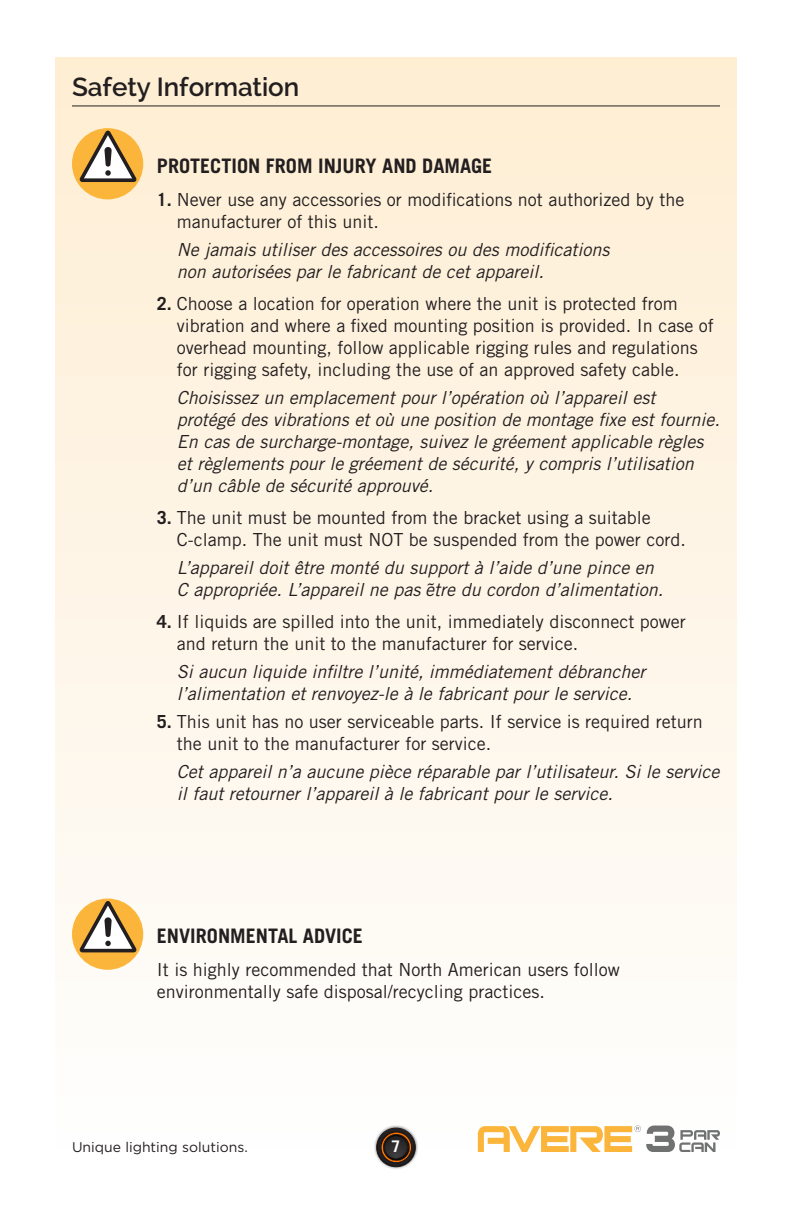
<style>
.page{position:relative;width:792px;height:1224px;background:#fff}
.page>*{position:absolute;margin:0;border:0;box-sizing:border-box;transform-origin:0 0}
.t1{font:600 26px "Raleway";color:#231f20}
.t2{font:700 20px "Trade Gothic LT Std";color:#231f20}
.t3{font:18px/22px "Trade Gothic LT Std";color:#231f20}
.t4{font:italic 18px/22px "Trade Gothic LT Std";color:#231f20}
.t5{font:700 16px "Trade Gothic LT Std";color:#fff}
.t6{font:14px "Gotham";color:#231f20}
.s1{font-weight:700}
</style>
<div class="page">
<div style="left:55px;top:58px;width:682px;height:1094px;background:linear-gradient(to bottom,#fdedd2,#fefefe)"></div>
<div style="left:374px;top:1125px;width:44px;height:45px;background:#231f20;opacity:.75"></div>
<div style="left:377px;top:1128px;width:38px;height:39px;background:#201d1d;border-radius:19px"></div>
<div style="left:377px;top:1128px;width:38px;height:39px;border:1px solid #231f20;border-radius:50%"></div>
<div style="left:378px;top:1129px;width:36px;height:37px;background:#221e1f;border-radius:18px"></div>
<div style="left:378px;top:1129px;width:36px;height:37px;border:1px solid #231f20;border-radius:50%"></div>
<div style="left:379px;top:1131px;width:34px;height:33px;background:#231f20;border-radius:17px"></div>
<div style="left:379px;top:1131px;width:34px;height:33px;border:1px solid #231f20;border-radius:50%"></div>
<svg style="left:380px;top:1131px;width:32px;height:32px"></svg>
<hr style="left:72px;top:105px;width:648px;height:1px;background:#231f20">
<div style="left:72px;top:128px;width:71px;height:71px;background:#fcb53b;border-radius:50%"></div>
<svg style="left:80px;top:131px;width:57px;height:51px"></svg>
<div style="left:72px;top:899px;width:71px;height:71px;background:#fcb53b;border-radius:50%"></div>
<svg style="left:80px;top:901px;width:57px;height:51px"></svg>
<svg style="left:478px;top:1125px;width:242px;height:27px"></svg>
<h1 class="t1" style="left:72px;top:72px;width:229px">Safety Information</h1>
<p class="t2" style="left:157px;top:153px;width:337px">PROTECTION FROM INJURY AND DAMAGE</p>
<p class="t3" style="left:177px;top:188px;width:509px;text-indent:-20px"><span class="s1">1.</span> Never use any accessories or modifications not authorized by the manufacturer of this unit.</p>
<p class="t4" style="left:177px;top:239px;width:434px">Ne jamais utiliser des accessoires ou des modifications non autorisées par le fabricant de cet appareil.</p>
<p class="t3" style="left:177px;top:292px;width:538px;text-indent:-20px"><span class="s1">2.</span> Choose a location for operation where the unit is protected from vibration and where a fixed mounting position is provided. In case of overhead mounting, follow applicable rigging rules and regulations for rigging safety, including the use of an approved safety cable.</p>
<p class="t4" style="left:177px;top:387px;width:544px">Choisissez un emplacement pour l’opération où l’appareil est<br>protégé des vibrations et où une position de montage fixe est fournie.<br>En cas de surcharge-montage, suivez le gréement applicable règles et règlements pour le gréement de sécurité, y compris l’utilisation d’un câble de sécurité approuvé.</p>
<p class="t3" style="left:177px;top:506px;width:510px;text-indent:-20px"><span class="s1">3.</span> The unit must be mounted from the bracket using a suitable<br>C-clamp. The unit must NOT be suspended from the power cord.</p>
<p class="t4" style="left:177px;top:557px;width:488px">L’appareil doit être monté du support à l’aide d’une pince en<br>C appropriée. L’appareil ne pas ˜etre du cordon d’alimentation.</p>
<p class="t3" style="left:177px;top:610px;width:510px;text-indent:-20px"><span class="s1">4.</span> If liquids are spilled into the unit, immediately disconnect power and return the unit to the manufacturer for service.</p>
<p class="t4" style="left:177px;top:661px;width:470px">Si aucun liquide infiltre l’unité, immédiatement débrancher l’alimentation et renvoyez-le à le fabricant pour le service.</p>
<p class="t3" style="left:177px;top:710px;width:527px;text-indent:-20px"><span class="s1">5.</span> This unit has no user serviceable parts. If service is required return the unit to the manufacturer for service.</p>
<p class="t4" style="left:177px;top:761px;width:544px">Cet appareil n’a aucune pièce réparable par l’utilisateur. Si le service il faut retourner l’appareil à le fabricant pour le service.</p>
<p class="t2" style="left:157px;top:924px;width:207px">ENVIRONMENTAL ADVICE</p>
<p class="t3" style="left:157px;top:959px;width:464px">It is highly recommended that North American users follow environmentally safe disposal/recycling practices.</p>
<p class="t6" style="left:72px;top:1139px;width:177px">Unique lighting solutions.</p>
<p class="t5" style="left:392px;top:1137px;width:10px">7</p>
</div>
